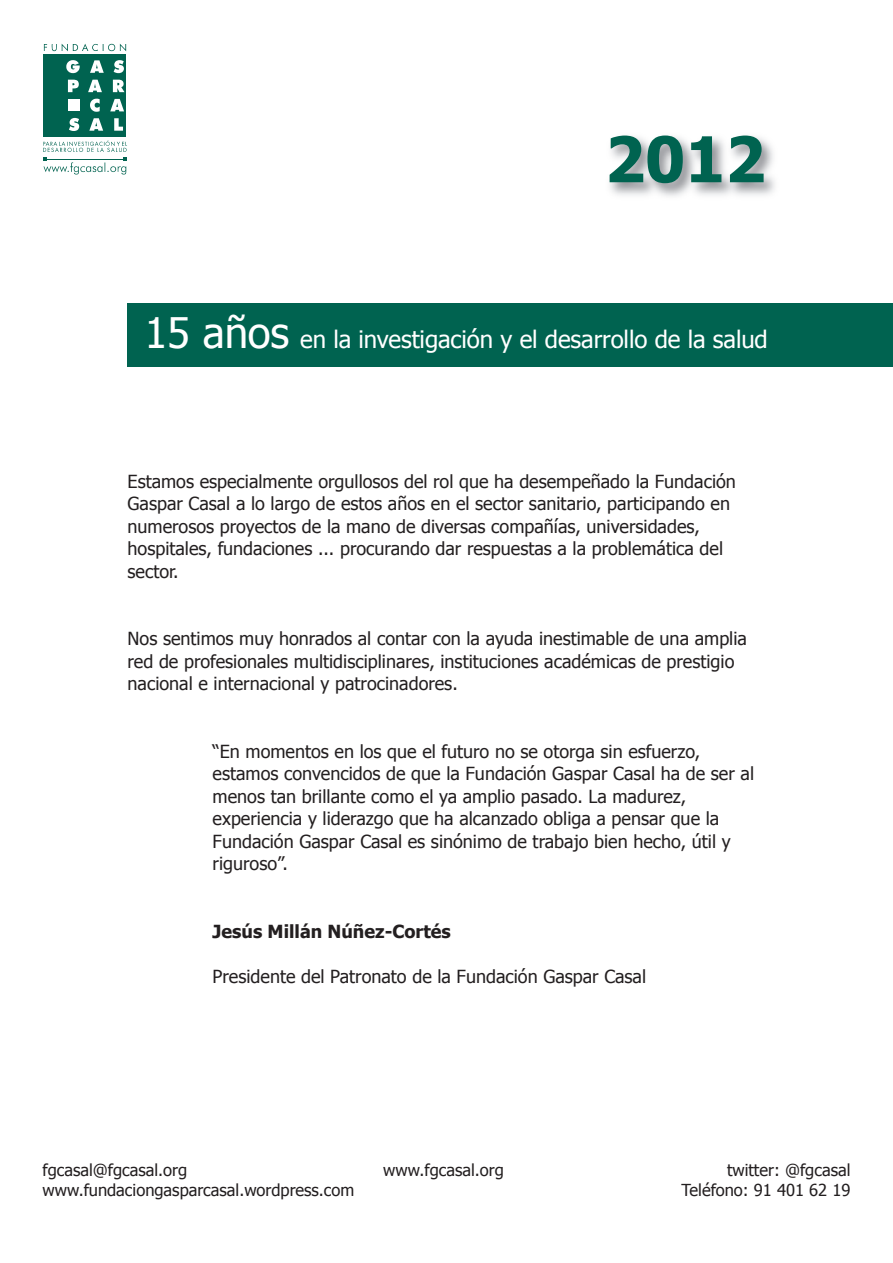
<style>
.page{position:relative;width:893px;height:1263px;background:#fff}
.page>*{position:absolute;margin:0;border:0;box-sizing:border-box;transform-origin:0 0}
.t1{font:700 63px "Tahoma";color:#006350}
.t2{font:24px "Tahoma";letter-spacing:-.005em;color:#fff}
.t3{font:18px/22.5px "Tahoma";color:#231f20}
.t4{font:700 18px "Tahoma";color:#231f20}
.t5{font:16.5px "Tahoma";color:#231f20}
.s1{font-size:42px}
</style>
<div class="page">
<svg style="left:44px;top:44px;width:82px;height:8px"></svg>
<svg style="left:43px;top:140px;width:84px;height:12px"></svg>
<div style="left:44px;top:55px;width:82px;height:82px;background:#006350"></div>
<svg style="left:66px;top:60px;width:58px;height:13px"></svg>
<svg style="left:68px;top:80px;width:56px;height:12px"></svg>
<svg style="left:69px;top:118px;width:54px;height:13px"></svg>
<svg style="left:90px;top:99px;width:34px;height:13px"></svg>
<div style="left:69px;top:100px;width:11px;height:11px;background:#fff"></div>
<svg style="left:44px;top:158px;width:82px;height:16px"></svg>
<hr style="left:46px;top:159px;width:78px;height:1px;background:#006350">
<div style="left:128px;top:303px;width:765px;height:64px;background:#006350"></div>
<img style="left:610px;top:136px;width:165px;height:61px">
<h1 class="t1" style="left:605px;top:119px;width:162px">2012</h1>
<h2 class="t2" style="left:145px;top:324px;width:625px"><span class="s1">15 años</span> en la investigación y el desarrollo de la salud</h2>
<p class="t3" style="left:128px;top:469px;width:610px">Estamos especialmente orgullosos del rol que ha desempeñado la Fundación Gaspar Casal a lo largo de estos años en el sector sanitario, participando en numerosos proyectos de la mano de diversas compañías, universidades, hospitales, fundaciones ... procurando dar respuestas a la problemática del sector.</p>
<p class="t3" style="left:128px;top:627px;width:621px">Nos sentimos muy honrados al contar con la ayuda inestimable de una amplia red de profesionales multidisciplinares, instituciones académicas de prestigio nacional e internacional y patrocinadores.</p>
<p class="t3" style="left:213px;top:739px;width:543px">“En momentos en los que el futuro no se otorga sin esfuerzo, estamos convencidos de que la Fundación Gaspar Casal ha de ser al menos tan brillante como el ya amplio pasado. La madurez, experiencia y liderazgo que ha alcanzado obliga a pensar que la Fundación Gaspar Casal es sinónimo de trabajo bien hecho, útil y riguroso”.</p>
<p class="t4" style="left:213px;top:920px;width:240px">Jesús Millán Núñez-Cortés</p>
<p class="t3" style="left:213px;top:964px;width:435px">Presidente del Patronato de la Fundación Gaspar Casal</p>
<p class="t5" style="left:43px;top:1160px;width:146px">fgcasal@fgcasal.org</p>
<p class="t5" style="left:383px;top:1160px;width:122px">www.fgcasal.org</p>
<p class="t5" style="left:727px;top:1160px;width:125px">twitter: @fgcasal</p>
<p class="t5" style="left:43px;top:1179px;width:313px">www.fundaciongasparcasal.wordpress.com</p>
<p class="t5" style="left:682px;top:1179px;width:170px">Teléfono: 91 401 62 19</p>
</div>
